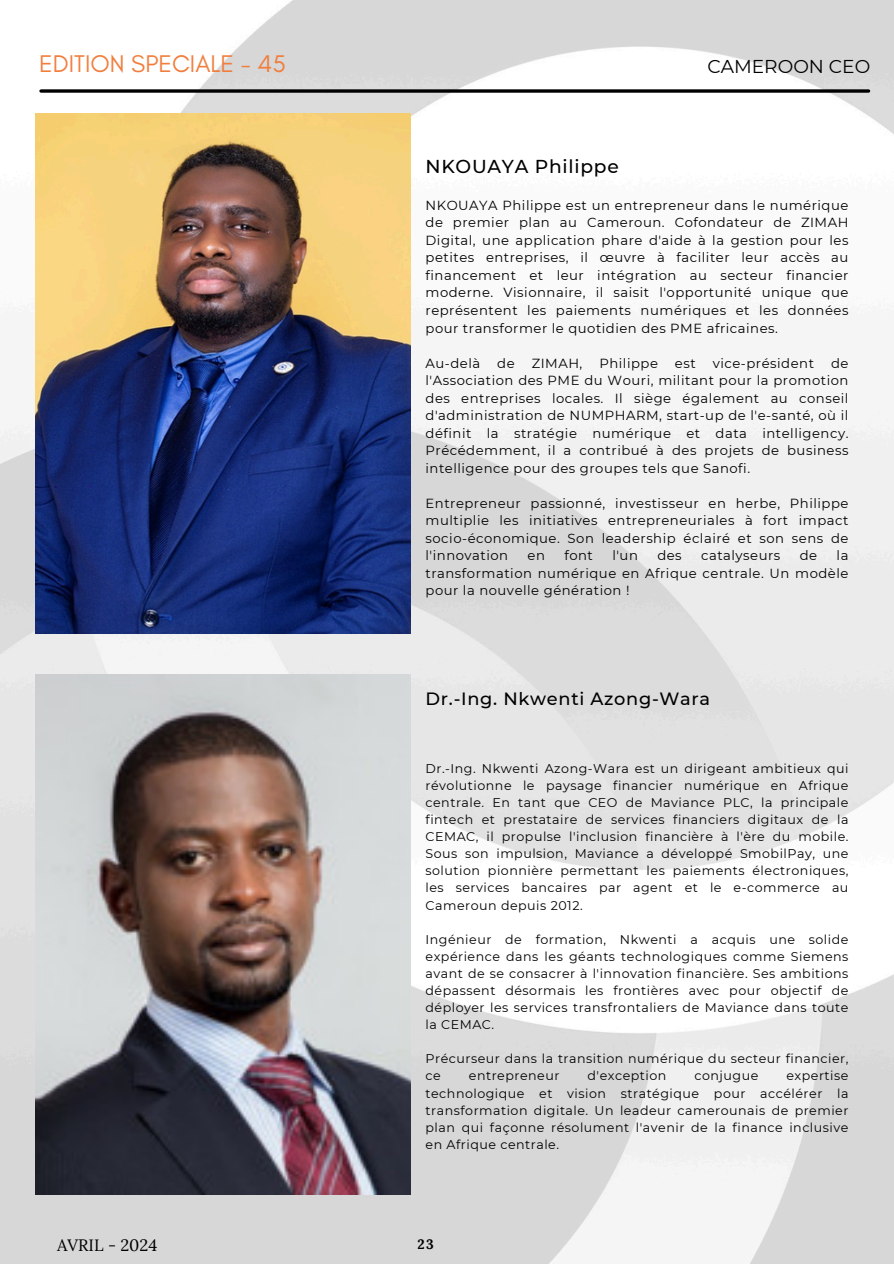
<style>
.page{position:relative;width:894px;height:1264px;background:#fff}
.page>*{position:absolute;margin:0;border:0;box-sizing:border-box;transform-origin:0 0}
.t1{font:24.6px "Glacial Indifference";color:#f17e3d}
.t2{font:500 18.6px "Montserrat";letter-spacing:.04em;color:#000}
.t3{font:18.6px "Montserrat";color:#000}
.t4{font:500 17.7px "Montserrat";letter-spacing:.04em;color:#000}
.t5{font:16.5px "Lora";color:#000}
.t6{font:700 13.65px "Lora";color:#000}
.t7{font:13.2px/17.5px "Montserrat";letter-spacing:.04em;color:#000;text-align:justify}
.t8{font:12.6px/17.1px "Montserrat";letter-spacing:.04em;color:#000;text-align:justify}
</style>
<div class="page">
<img style="left:0;top:0;width:893px;height:1263px">
<svg style="left:41px;top:89px;width:827px;height:4px;background:#252525"></svg>
<img style="left:35px;top:675px;width:375px;height:519px">
<img style="left:35px;top:113px;width:375px;height:520px">
<h4 class="t1" style="left:39px;top:48px;width:248px">EDITION SPECIALE - 45</h4>
<p class="t3" style="left:707px;top:55px;width:164px">CAMEROON CEO</p>
<p class="t2" style="left:425px;top:155px;width:195px">NKOUAYA Philippe</p>
<p class="t7" style="left:425px;top:196px;width:424px">NKOUAYA Philippe est un entrepreneur dans le numérique de premier plan au Cameroun. Cofondateur de ZIMAH Digital, une application phare d'aide à la gestion pour les petites entreprises, il œuvre à faciliter leur accès au financement et leur intégration au secteur financier moderne. Visionnaire, il saisit l'opportunité unique que représentent les paiements numériques et les données pour transformer le quotidien des PME africaines.</p>
<h3 class="t7" style="left:425px;top:354px;width:56px">Au-delà</h3>
<h3 class="t7" style="left:497px;top:354px;width:19px">de</h3>
<h3 class="t7" style="left:531px;top:354px;width:52px">ZIMAH,</h3>
<h3 class="t7" style="left:599px;top:354px;width:60px">Philippe</h3>
<h3 class="t7" style="left:674px;top:354px;width:22px">est</h3>
<h3 class="t7" style="left:712px;top:354px;width:103px">vice-président</h3>
<h3 class="t7" style="left:425px;top:354px;width:424px;text-indent:405px">de l'Association des PME du Wouri, militant pour la promotion des entreprises locales. Il siège également au conseil d'administration de NUMPHARM, start-up de l'e-santé, où il définit la stratégie numérique et data intelligency.<br>Précédemment, il a contribué à des projets de business intelligence pour des groupes tels que Sanofi.</h3>
<p class="t7" style="left:425px;top:494px;width:424px">Entrepreneur passionné, investisseur en herbe, Philippe multiplie les initiatives entrepreneuriales à fort impact socio-économique. Son leadership éclairé et son sens de l'innovation</p>
<p class="t7" style="left:527px;top:547px;width:19px">en</p>
<p class="t7" style="left:564px;top:547px;width:30px">font</p>
<p class="t7" style="left:612px;top:547px;width:27px">l'un</p>
<p class="t7" style="left:657px;top:547px;width:26px">des</p>
<p class="t7" style="left:701px;top:547px;width:81px">catalyseurs</p>
<p class="t7" style="left:799px;top:547px;width:19px">de</p>
<p class="t7" style="left:425px;top:547px;width:424px;text-indent:411px">la transformation numérique en Afrique centrale. Un modèle pour la nouvelle génération !</p>
<h2 class="t4" style="left:425px;top:688px;width:286px">Dr.-Ing. Nkwenti Azong-Wara</h2>
<p class="t8" style="left:425px;top:759px;width:424px">Dr.-Ing. Nkwenti Azong-Wara est un dirigeant ambitieux qui révolutionne le paysage financier numérique en Afrique centrale. En tant que CEO de Maviance PLC, la principale fintech et prestataire de services financiers digitaux de la CEMAC, il propulse l'inclusion financière à l'ère du mobile.<br>Sous son impulsion, Maviance a développé SmobilPay, une solution pionnière permettant les paiements électroniques, les services bancaires par agent et le e-commerce au Cameroun depuis 2012.</p>
<h3 class="t8" style="left:425px;top:930px;width:424px">Ingénieur de formation, Nkwenti a acquis une solide expérience dans les géants technologiques comme Siemens avant de se consacrer à l'innovation financière. Ses ambitions dépassent désormais les frontières avec pour objectif de déployer les services transfrontaliers de Maviance dans toute la CEMAC.</h3>
<p class="t8" style="left:425px;top:1050px;width:424px">Précurseur dans la transition numérique du secteur financier, ce</p>
<p class="t8" style="left:468px;top:1067px;width:92px">entrepreneur</p>
<p class="t8" style="left:587px;top:1067px;width:80px">d'exception</p>
<p class="t8" style="left:694px;top:1067px;width:65px">conjugue</p>
<p class="t8" style="left:425px;top:1067px;width:424px;text-indent:361px">expertise technologique et vision stratégique pour accélérer la transformation digitale. Un leadeur camerounais de premier plan qui façonne résolument l'avenir de la finance inclusive en Afrique centrale.</p>
<p class="t5" style="left:57px;top:1233px;width:102px">AVRIL - 2024</p>
<p class="t6" style="left:417px;top:1234px;width:18px">23</p>
</div>
